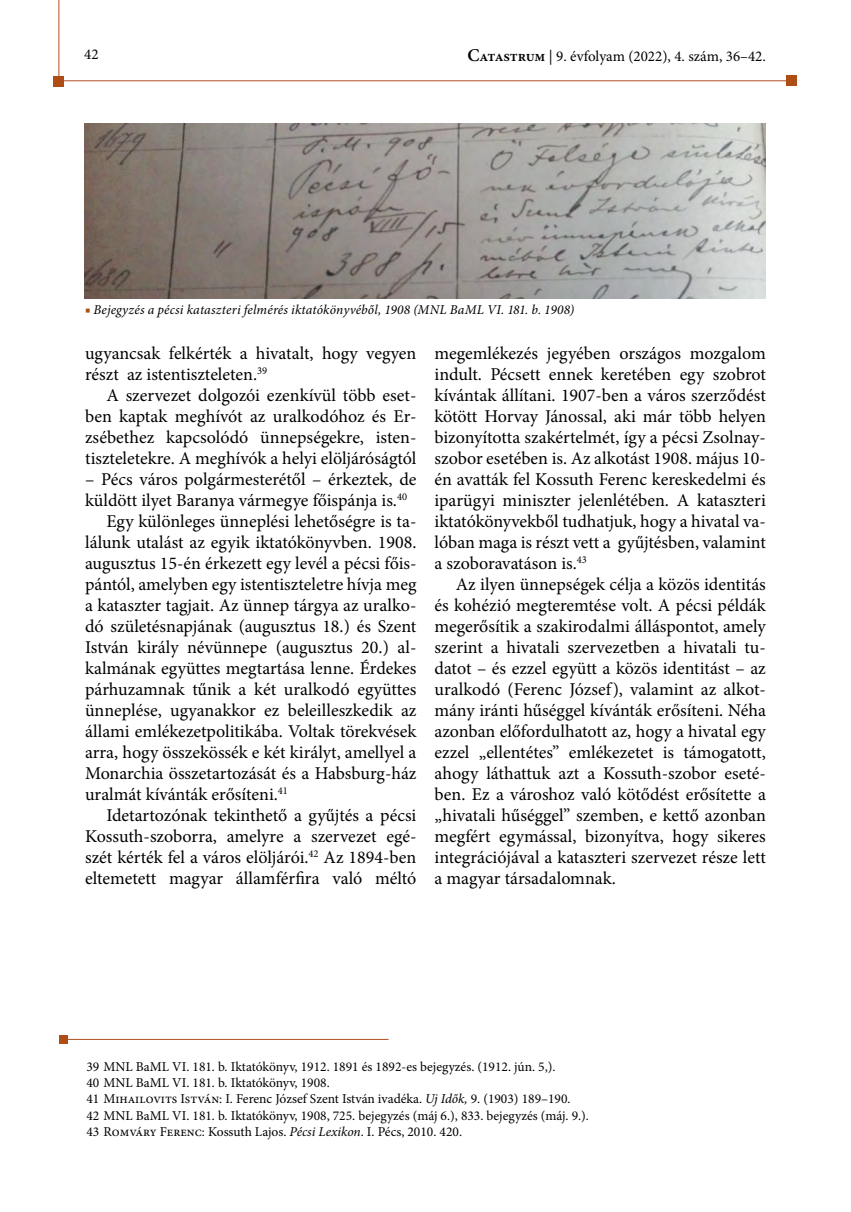
<style>
.page{position:relative;width:851px;height:1212px;background:#fff}
.page>*{position:absolute;margin:0;border:0;box-sizing:border-box;transform-origin:0 0}
.t1{font:18px/21px "Minion Pro";color:#000;text-align:justify}
.t2{font:15px "Minion Pro";color:#000}
.footnote_text{font:13.5px "Minion Pro";color:#000}
.képaláírás{font:italic 13.5px "Minion Pro";letter-spacing:.01em;color:#000}
.s1{font-weight:600;font-size:18px}
.s2{font-weight:600}
.s3{color:#ae4e14}
.s4{font-style:italic}
</style>
<div class="page">
<hr style="left:57px;top:81px;width:734px;height:1px;background:#ae4f25">
<hr style="left:59px;top:0;width:1px;height:81px;background:#ae4f25">
<div style="left:786px;top:76px;width:10px;height:10px;background:#ae4e14"></div>
<div style="left:54px;top:76px;width:10px;height:10px;background:#ae4e14"></div>
<img style="left:84px;top:123px;width:681px;height:175px">
<hr style="left:60px;top:1039px;width:328px;height:1px;background:#ae4f25">
<div style="left:60px;top:1035px;width:8px;height:9px;background:#ae4e14"></div>
<p class="t2" style="left:84px;top:45px;width:16px">42</p>
<p class="t2" style="left:467px;top:46px;width:300px"><span class="s1">C</span><span class="s2">atastrum</span> | 9. évfolyam (2022), 4. szám, 36–42.</p>
<p class="képaláírás" style="left:85px;top:301px;width:490px"><span class="s3">■</span> Bejegyzés a pécsi kataszteri felmérés iktatókönyvéből, 1908 (MNL BaML VI. 181. b. 1908)</p>
<p class="t1" style="left:85px;top:342px;width:333px">ugyancsak felkérték a hivatalt, hogy vegyen részt az istentiszteleten.<sup>39</sup></p>
<p class="t1" style="left:85px;top:384px;width:333px;text-indent:21px">A szervezet dolgozói ezenkívül több eset&shy;ben kaptak meghívót az uralkodóhoz és Er&shy;zsébethez kapcsolódó ünnepségekre, isten&shy;tiszteletekre. A meghívók a helyi elöljáróságtól</p>
<p class="t1" style="left:85px;top:468px;width:333px">– Pécs város polgármesterétől – érkeztek, de küldött ilyet Baranya vármegye főispánja is.<sup>40</sup></p>
<p class="t1" style="left:85px;top:510px;width:333px;text-indent:21px">Egy különleges ünneplési lehetőségre is ta&shy;lálunk utalást az egyik iktatókönyvben. 1908. augusztus 15-én érkezett egy levél a pécsi főis&shy;pántól, amelyben egy istentiszteletre hívja meg a kataszter tagjait. Az ünnep tárgya az uralko&shy;dó születésnapjának (augusztus 18.) és Szent István király névünnepe (augusztus 20.) al&shy;kalmának együttes megtartása lenne. Érdekes párhuzamnak tűnik a két uralkodó együttes ünneplése, ugyanakkor ez beleilleszkedik az állami emlékezetpolitikába. Voltak törekvések arra, hogy összekössék e két királyt, amellyel a Monarchia összetartozását és a Habsburg-ház uralmát kívánták erősíteni.<sup>41</sup></p>
<p class="t1" style="left:85px;top:804px;width:333px;text-indent:21px">Idetartozónak tekinthető a gyűjtés a pécsi Kossuth-szoborra, amelyre a szervezet egé&shy;szét kérték fel a város elöljárói.<sup>42</sup> Az 1894-ben eltemetett magyar államférfira való méltó</p>
<p class="t1" style="left:434px;top:342px;width:333px">megemlékezés jegyében országos mozgalom indult. Pécsett ennek keretében egy szobrot kívántak állítani. 1907-ben a város szerződést kötött Horvay Jánossal, aki már több helyen bizonyította szakértelmét, így a pécsi Zsolnay&shy;szobor esetében is. Az alkotást 1908. május 10- én avatták fel Kossuth Ferenc kereskedelmi és iparügyi miniszter jelenlétében. A kataszteri iktatókönyvekből tudhatjuk, hogy a hivatal va&shy;lóban maga is részt vett a gyűjtésben, valamint a szoboravatáson is.<sup>43</sup></p>
<p class="t1" style="left:434px;top:573px;width:333px;text-indent:21px">Az ilyen ünnepségek célja a közös identitás és kohézió megteremtése volt. A pécsi példák megerősítik a szakirodalmi álláspontot, amely szerint a hivatali szervezetben a hivatali tu&shy;datot – és ezzel együtt a közös identitást – az uralkodó (Ferenc József), valamint az alkot&shy;mány iránti hűséggel kívánták erősíteni. Néha azonban előfordulhatott az, hogy a hivatal egy ezzel „ellentétes” emlékezetet is támogatott, ahogy láthattuk azt a Kossuth-szobor eseté&shy;ben. Ez a városhoz való kötődést erősítette a „hivatali hűséggel” szemben, e kettő azonban megfért egymással, bizonyítva, hogy sikeres integrációjával a kataszteri szervezet része lett a magyar társadalomnak.</p>
<p class="footnote_text" style="left:86px;top:1057px;width:470px">39 MNL BaML VI. 181. b. Iktatókönyv, 1912. 1891 és 1892-es bejegyzés. (1912. jún. 5,).</p>
<p class="footnote_text" style="left:86px;top:1074px;width:245px">40 MNL BaML VI. 181. b. Iktatókönyv, 1908.</p>
<p class="footnote_text" style="left:86px;top:1090px;width:485px">41 Mihailovits István: I. Ferenc József Szent István ivadéka. <span class="s4">Uj Idők,</span> 9. (1903) 189–190.</p>
<p class="footnote_text" style="left:86px;top:1106px;width:504px">42 MNL BaML VI. 181. b. Iktatókönyv, 1908, 725. bejegyzés (máj 6.), 833. bejegyzés (máj. 9.).</p>
<p class="footnote_text" style="left:86px;top:1122px;width:377px">43 Romváry Ferenc: Kossuth Lajos. <span class="s4">Pécsi Lexikon</span>. I. Pécs, 2010. 420.</p>
</div>
